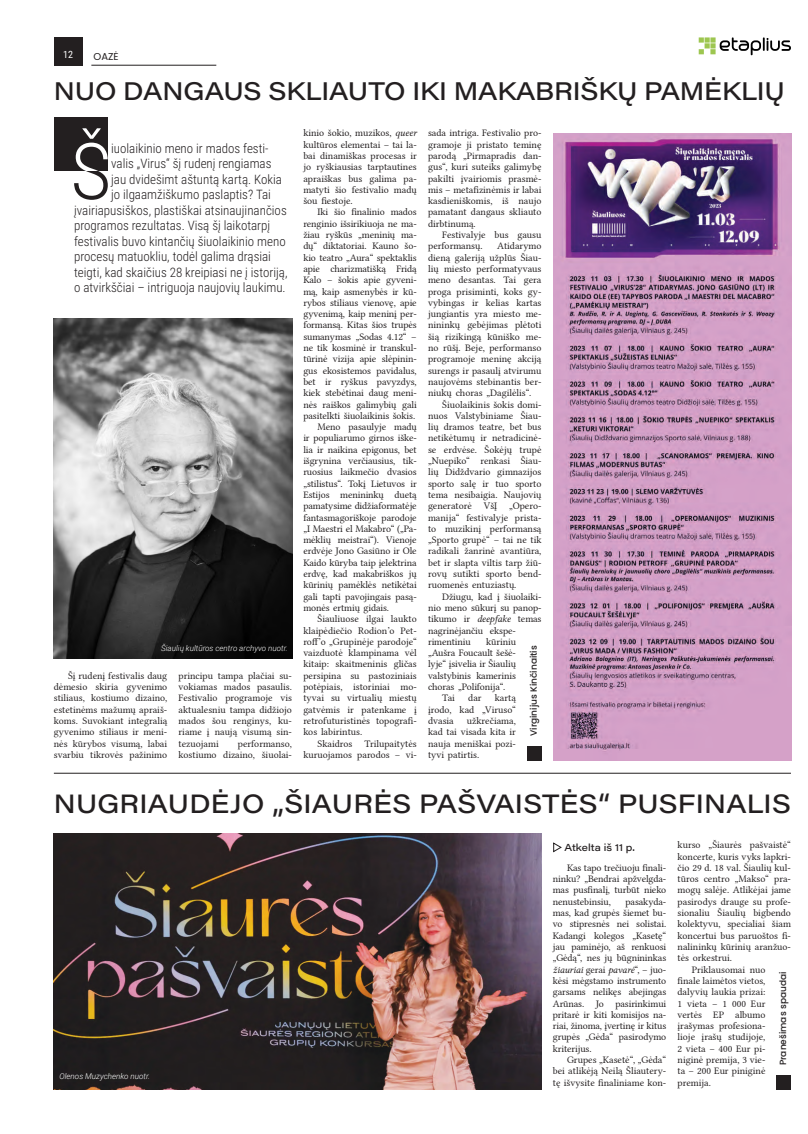
<style>
.page{position:relative;width:808px;height:1134px;background:#fff}
.page>*{position:absolute;margin:0;border:0;box-sizing:border-box;transform-origin:0 0}
.ziz{font:300 78.4px "Roboto Condensed";color:#231f20}
.t1{font:500 26px "Acumin Pro Wide";letter-spacing:.005em;color:#231f20}
.t2{font:500 25px "Acumin Pro Wide";letter-spacing:-.01em;color:#231f20}
.ziz-2{font:300 13px "Roboto Condensed";color:#231f20}
.ztx{font:10px/11.3px "Linux Libertine G";color:#231f20;text-align:justify}
.t3{font:500 10px "Acumin Pro Wide";color:#231f20}
.t4{font:10px "Poppins";color:#231f20}
.ziz-3{font:10px "Roboto Condensed";color:#fff}
.zna{font:500 9px "Poppins";color:#231f20}
.zna-2{font:italic 300 8px "Roboto";color:#fff}
.s1{font-family:"Linux Libertine GI"}
</style>
<div class="page">
<div style="left:54px;top:37px;width:28px;height:28px;background:#231f20"></div>
<hr style="left:91px;top:65px;width:125px;height:1px;background:#231f20">
<svg style="left:699px;top:37px;width:92px;height:18px"></svg>
<img style="left:54px;top:833px;width:487px;height:256px">
<hr style="left:54px;top:773px;width:737px;height:1px;background:#231f20">
<div style="left:777px;top:1076px;width:14px;height:14px;background:#231f20"></div>
<img style="left:54px;top:318px;width:238px;height:340px">
<img style="left:553px;top:134px;width:238px;height:627px">
<div style="left:54px;top:117px;width:54px;height:54px;background:#231f20"></div>
<svg style="left:75px;top:128px;width:33px;height:43px"></svg>
<div style="left:527px;top:747px;width:14px;height:14px;background:#231f20"></div>
<p class="ziz-3" style="left:63px;top:48px;width:11px">12</p>
<p class="t4" style="left:94px;top:50px;width:27px">OAZĖ</p>
<p class="t2" style="left:54px;top:73px;width:733px">NUO DANGAUS SKLIAUTO IKI MAKABRIŠKŲ PAMĖKLIŲ</p>
<p class="ziz" style="left:71px;top:116px;width:42px">Š</p>
<p class="ztx" style="left:303px;top:127px;width:115px">kinio šokio, muzikos, <span class="s1">queer </span>kultūros elementai – tai la&shy;bai dinamiškas procesas ir jo ryškiausias tarptautines apraiškas bus galima pa&shy;matyti šio festivalio madų šou fiestoje.</p>
<p class="ztx" style="left:303px;top:206px;width:115px;text-indent:14px">Iki šio finalinio mados renginio išsirikiuoja ne ma&shy;žiau ryškūs „meninių ma&shy;dų“ diktatoriai. Kauno šo&shy;kio teatro „Aura“ spektaklis apie charizmatišką Fridą Kalo – šokis apie gyveni&shy;mą, kaip asmenybės ir kū&shy;rybos stiliaus vienovę, apie gyvenimą, kaip meninį per&shy;formansą. Kitas šios trupės sumanymas „Sodas 4.12“ – ne tik kosminė ir transkul&shy;tūrinė vizija apie slėpinin&shy;gus ekosistemos pavidalus, bet ir ryškus pavyzdys, kiek stebėtinai daug meni&shy;nės raiškos galimybių gali pasitelkti šiuolaikinis šokis.</p>
<p class="ztx" style="left:303px;top:421px;width:115px;text-indent:14px">Meno pasaulyje madų ir populiarumo girnos iške&shy;lia ir naikina epigonus, bet išgrynina verčiausius, tik&shy;ruosius laikmečio dvasios „stilistus“. Tokį Lietuvos ir Estijos menininkų duetą pamatysime didžiaformatėje fantasmagoriškoje parodoje „I Maestri el Makabro“ („Pa&shy;mėklių meistrai“). Vienoje erdvėje Jono Gasiūno ir Ole Kaido kūryba taip įelektrina erdvę, kad makabriškos jų kūrinių pamėklės netikėtai gali tapti pavojingais pasą&shy;monės ertmių gidais.</p>
<p class="ztx" style="left:303px;top:613px;width:115px;text-indent:14px">Šiauliuose ilgai laukto klaipėdiečio Rodion’o Pet&shy;roff’o „Grupinėje parodoje“ vaizduotė klampinama vėl kitaip: skaitmeninis gličas persipina su pastoziniais potėpiais, istoriniai mo&shy;tyvai su virtualių miestų gatvėmis ir patenkame į retrofuturistinės topografi&shy;kos labirintus.</p>
<p class="ztx" style="left:303px;top:738px;width:115px;text-align:right">Skaidros Trilupaitytės kuruojamos parodos – vi-</p>
<p class="ztx" style="left:428px;top:127px;width:115px">sada intriga. Festivalio pro&shy;gramoje ji pristato teminę parodą „Pirmapradis dan&shy;gus“, kuri suteiks galimybę pakilti įvairiomis prasmė&shy;mis – metafizinėmis ir labai kasdieniškomis, iš naujo pamatant dangaus skliauto dirbtinumą.</p>
<p class="ztx" style="left:428px;top:229px;width:115px;text-indent:14px">Festivalyje bus gausu performansų.</p>
<p class="ziz-2" style="left:111px;top:139px;width:159px">iuolaikinio meno ir mados festi-</p>
<p class="ziz-2" style="left:111px;top:154px;width:162px">va-lis „Vi-rus“ šį ru-de-nį ren-gia-mas</p>
<p class="ziz-2" style="left:111px;top:170px;width:172px">jau dvi-de-šimt aš-tun-tą kar-tą. Ko-kia</p>
<p class="ziz-2" style="left:111px;top:185px;width:161px">jo il-gaam-žiš-ku-mo pa-slap-tis? Tai</p>
<p class="ziz-2" style="left:74px;top:201px;width:214px">įvai-ria-pu-siš-kos, plas-tiš-kai at-si-nau-ji-nan-čios</p>
<p class="ziz-2" style="left:74px;top:216px;width:198px">pro-gra-mos re-zul-ta-tas. Vi-są šį lai-ko-tar-pį</p>
<p class="ziz-2" style="left:74px;top:232px;width:213px">fes-ti-va-lis bu-vo kin-tan-čių šiuo-lai-ki-nio me-no</p>
<p class="ziz-2" style="left:74px;top:247px;width:198px">pro-ce-sų ma-tuok-liu, to-dėl ga-li-ma drą-siai</p>
<p class="ziz-2" style="left:74px;top:263px;width:215px">teig-ti, kad skai-čius 28 krei-pia-si ne į is-to-ri-ją,</p>
<p class="ziz-2" style="left:74px;top:278px;width:213px">o at-virkš-čiai – int-ri-guo-ja nau-jo-vių lau-ki-mu.</p>
<p class="ztx" style="left:428px;top:240px;width:115px;text-indent:69px">Atidarymo dieną galeriją užplūs Šiau&shy;lių miesto performatyvaus meno desantas. Tai gera proga prisiminti, koks gy&shy;vybingas ir kelias kartas jungiantis yra miesto me&shy;nininkų gebėjimas plėtoti šią rizikingą kūniško me&shy;no rūšį. Beje, performanso programoje meninę akciją surengs ir pasaulį atvirumu naujovėms stebinantis ber&shy;niukų choras „Dagilėlis“.</p>
<p class="ztx" style="left:428px;top:399px;width:115px;text-indent:14px">Šiuolaikinis šokis domi&shy;nuos Valstybiniame Šiau&shy;lių dramos teatre, bet bus netikėtumų ir netradicinė&shy;se erdvėse. Šokėjų trupė „Nuepiko“ renkasi Šiau&shy;lių Didždvario gimnazijos sporto salę ir tuo sporto tema nesibaigia. Naujovių generatorė VšĮ „Opero&shy;manija“ festivalyje prista&shy;to muzikinį performansą „Sporto grupė“ – tai ne tik radikali žanrinė avantiūra, bet ir slapta viltis tarp žiū&shy;rovų sutikti sporto bend&shy;ruomenės entuziastų.</p>
<p class="ztx" style="left:428px;top:591px;width:115px;text-align:left;text-indent:14px">Džiugu, kad į šiuolaiki&shy;nio meno sūkurį su panop&shy;tikumo ir <span class="s1">deep-fa-ke</span> temas nagrinėjančiu ekspe&shy;rimentiniu</p>
<p class="ztx" style="left:428px;top:636px;width:89px;text-indent:58px">kūriniu „Aušra Foucault šešė&shy;lyje“ įsivelia ir Šiaulių valstybinis kamerinis choras „Polifonija“.</p>
<p class="ztx" style="left:442px;top:692px;width:14px">Tai</p>
<p class="ztx" style="left:468px;top:692px;width:15px">dar</p>
<p class="zna-2" style="left:161px;top:642px;width:128px">Šiaulių kultūros centro archyvo nuotr.</p>
<p class="zna" style="left:528px;top:736px;width:92px;rotate:-90deg">Virginijus Kinčinaitis</p>
<p class="ztx" style="left:54px;top:670px;width:115px;text-indent:14px">Šį rudenį festivalis daug dėmesio skiria gyvenimo stiliaus, kostiumo dizaino, estetinėms mažumų apraiš&shy;koms. Suvokiant integralią gyvenimo stiliaus ir meni&shy;nės kūrybos visumą, labai svarbiu tikrovės pažinimo</p>
<p class="ztx" style="left:179px;top:670px;width:115px">principu tampa plačiai su&shy;vokiamas mados pasaulis.<br>Festivalio programoje vis aktualesniu tampa didžiojo mados šou renginys, ku&shy;riame į naują visumą sin&shy;tezuojami</p>
<p class="ztx" style="left:428px;top:692px;width:89px;text-indent:67px">kartą įrodo, kad „Viruso“ dvasia</p>
<p class="ztx" style="left:428px;top:715px;width:89px;text-indent:39px">užkrečiama, kad tai visada kita ir nauja meniškai pozi&shy;tyvi patirtis.</p>
<p class="ztx" style="left:179px;top:738px;width:115px;text-align:right">performanso,<br>kostiumo dizaino, šiuolai-</p>
<p class="t1" style="left:54px;top:785px;width:739px">NUGRIAUDĖJO „ŠIAURĖS PAŠVAISTĖS“ PUSFINALIS</p>
<p class="zna-2" style="left:60px;top:1070px;width:92px">Olenos Muzychenko nuotr.</p>
<p class="t3" style="left:553px;top:840px;width:84px">◆ Atkelta iš 11 p.</p>
<p class="ztx" style="left:553px;top:862px;width:115px;text-indent:14px">Kas tapo trečiuoju finali&shy;ninku? „Bendrai apžvelgda&shy;mas pusfinalį, turbūt nieko nenustebinsiu,</p>
<p class="ztx" style="left:553px;top:896px;width:115px;text-indent:73px">pasakyda&shy;mas, kad grupės šiemet bu&shy;vo stipresnės nei solistai.<br>Kadangi kolegos „Kasetę“ jau paminėjo, aš renkuosi „Gėdą“, nes jų būgnininkas <span class="s1">žiau-riai</span> gerai <span class="s1">pa-va-rė</span>“, – juo&shy;kėsi mėgstamo instrumento garsams nelikęs abejingas Arūnas. Jo pasirinkimui pritarė ir kiti komisijos na&shy;riai, žinoma, įvertinę ir kitus grupės „Gėda“ pasirodymo kriterijus.</p>
<p class="ztx" style="left:553px;top:1054px;width:115px;text-indent:14px">Grupes „Kasetė“, „Gėda“ bei atlikėją Neilą Šliautery&shy;tę išvysite finaliniame kon-</p>
<p class="ztx" style="left:677px;top:839px;width:115px">kurso „Šiaurės pašvaistė“ koncerte, kuris vyks lapkri&shy;čio 29 d. 18 val. Šiaulių kul&shy;tūros centro „Makso“ pra&shy;mogų salėje. Atlikėjai jame pasirodys drauge su profe&shy;sionaliu Šiaulių bigbendo kolektyvu, specialiai šiam koncertui bus paruoštos fi&shy;nalininkų kūrinių aranžuo&shy;tės orkestrui.</p>
<p class="ztx" style="left:677px;top:964px;width:89px;text-indent:14px">Priklausomai nuo finale laimėtos vietos, dalyvių laukia prizai:<br>1 vieta – 1 000 Eur vertės EP albumo įrašymas profesiona&shy;lioje įrašų studijoje, 2 vieta – 400 Eur pi&shy;niginė premija, 3 vie&shy;ta – 200 Eur piniginė premija.</p>
<p class="zna" style="left:778px;top:1065px;width:95px;rotate:-90deg">Pranešimas spaudai</p>
</div>
